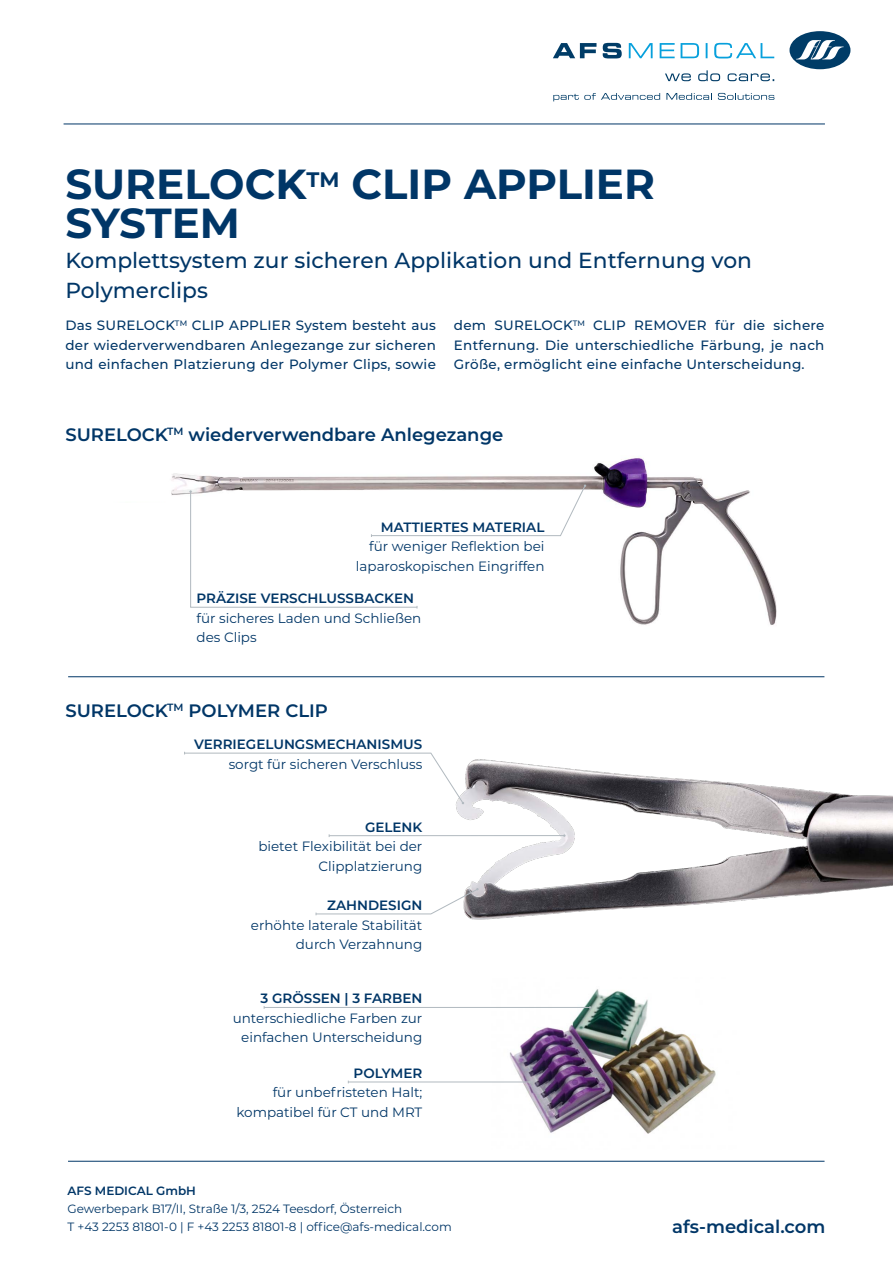
<style>
.page{position:relative;width:893px;height:1263px;background:#fff}
.page>*{position:absolute;margin:0;border:0;box-sizing:border-box;transform-origin:0 0}
.t1{font:700 42px/39px "Montserrat";color:#003667}
.t2{font:500 21.75px "Montserrat";color:#003667}
.Absatzformat_1{font:600 18px "Montserrat";color:#003667}
.Absatzformat_1-2{font:13.5px/19.5px "Montserrat";color:#003667}
.Absatzformat_1-3{font:500 13.5px/19.5px "Montserrat";letter-spacing:.02em;color:#003667;text-align:justify}
.Absatzformat_1-4{font:600 13.5px "Montserrat";color:#003667}
.t3{font:12px/18px "Montserrat";color:#003667}
.t4{font:600 12px "Montserrat";color:#003667}
</style>
<div class="page">
<hr style="left:68px;top:1161px;width:756px;height:1px;background:#003667">
<svg style="left:553px;top:93px;width:107px;height:8px"></svg>
<svg style="left:666px;top:93px;width:46px;height:7px"></svg>
<svg style="left:718px;top:93px;width:56px;height:7px"></svg>
<div style="left:789px;top:31px;width:61px;height:38px;background:#003c67;border-radius:50%"></div>
<svg style="left:665px;top:70px;width:109px;height:11px"></svg>
<svg style="left:629px;top:43px;width:145px;height:15px"></svg>
<svg style="left:796px;top:40px;width:48px;height:19px"></svg>
<svg style="left:553px;top:43px;width:69px;height:15px"></svg>
<hr style="left:64px;top:124px;width:761px;height:1px;background:#003667">
<img style="left:439px;top:759px;width:454px;height:161px">
<svg style="left:184px;top:752px;width:280px;height:52px"></svg>
<hr style="left:329px;top:835px;width:235px;height:1px;background:#b1b9bf">
<svg style="left:315px;top:888px;width:164px;height:27px"></svg>
<img style="left:79px;top:458px;width:734px;height:220px">
<svg style="left:189px;top:484px;width:397px;height:124px"></svg>
<img style="left:491px;top:989px;width:225px;height:145px">
<hr style="left:348px;top:1082px;width:182px;height:1px;background:#b1b9bf">
<hr style="left:264px;top:1007px;width:326px;height:1px;background:#b1b9bf">
<hr style="left:68px;top:676px;width:756px;height:1px;background:#003667">
<p class="t1" style="left:65px;top:162px;width:591px">SURELOCK<sup>TM</sup> CLIP APPLIER<br>SYSTEM</p>
<p class="t2" style="left:65px;top:245px;width:688px">Komplettsystem zur sicheren Applikation und Entfernung von</p>
<p class="t2" style="left:65px;top:275px;width:144px">Polymerclips</p>
<p class="Absatzformat_1-3" style="left:65px;top:315px;width:372px">Das SURELOCK<sup>TM</sup> CLIP APPLIER System besteht aus der wiederverwendbaren Anlegezange zur sicheren und einfachen Platzierung der Polymer Clips, sowie</p>
<p class="Absatzformat_1-3" style="left:454px;top:315px;width:372px">dem SURELOCK<sup>TM</sup> CLIP REMOVER für die sichere Entfernung. Die unterschiedliche Färbung, je nach Größe, ermöglicht eine einfache Unterscheidung.</p>
<p class="Absatzformat_1" style="left:65px;top:421px;width:440px">SURELOCK<sup>TM</sup> wiederverwendbare Anlegezange</p>
<p class="Absatzformat_1-4" style="left:381px;top:517px;width:165px">MATTIERTES MATERIAL</p>
<p class="Absatzformat_1-2" style="left:369px;top:536px;width:177px">für weniger Reflektion bei</p>
<p class="Absatzformat_1-2" style="left:356px;top:556px;width:190px">laparoskopischen Eingriffen</p>
<p class="Absatzformat_1-4" style="left:197px;top:589px;width:219px">PRÄZISE VERSCHLUSSBACKEN</p>
<p class="Absatzformat_1-2" style="left:197px;top:608px;width:226px">für sicheres Laden und Schließen des Clips</p>
<p class="Absatzformat_1" style="left:65px;top:698px;width:264px">SURELOCK<sup>TM</sup> POLYMER CLIP</p>
<p class="Absatzformat_1-4" style="left:194px;top:735px;width:230px">VERRIEGELUNGSMECHANISMUS</p>
<p class="Absatzformat_1-2" style="left:229px;top:754px;width:195px">sorgt für sicheren Verschluss</p>
<p class="Absatzformat_1-4" style="left:365px;top:817px;width:59px">GELENK</p>
<p class="Absatzformat_1-2" style="left:258px;top:836px;width:166px">bietet Flexibilität bei der</p>
<p class="Absatzformat_1-2" style="left:318px;top:856px;width:105px">Clipplatzierung</p>
<p class="Absatzformat_1-4" style="left:327px;top:896px;width:97px">ZAHNDESIGN</p>
<p class="Absatzformat_1-2" style="left:251px;top:915px;width:173px">erhöhte laterale Stabilität</p>
<p class="Absatzformat_1-2" style="left:296px;top:934px;width:128px">durch Verzahnung</p>
<p class="Absatzformat_1-4" style="left:261px;top:989px;width:163px">3 GRÖSSEN | 3 FARBEN</p>
<p class="Absatzformat_1-2" style="left:233px;top:1007px;width:191px;text-align:right">unterschiedliche Farben zur einfachen Unterscheidung</p>
<p class="Absatzformat_1-4" style="left:353px;top:1063px;width:70px">POLYMER</p>
<p class="Absatzformat_1-2" style="left:273px;top:1082px;width:151px">für unbefristeten Halt;</p>
<p class="Absatzformat_1-2" style="left:236px;top:1102px;width:187px">kompatibel für CT und MRT</p>
<p class="t4" style="left:67px;top:1182px;width:130px">AFS MEDICAL GmbH</p>
<p class="t3" style="left:67px;top:1199px;width:386px">Gewerbepark B17/II, Straße 1/3, 2524 Teesdorf, Österreich<br>T +43 2253 81801-0 | F +43 2253 81801-8 | office@afs-medical.com</p>
<h3 class="Absatzformat_1" style="left:672px;top:1214px;width:155px">afs-medical.com</h3>
</div>
